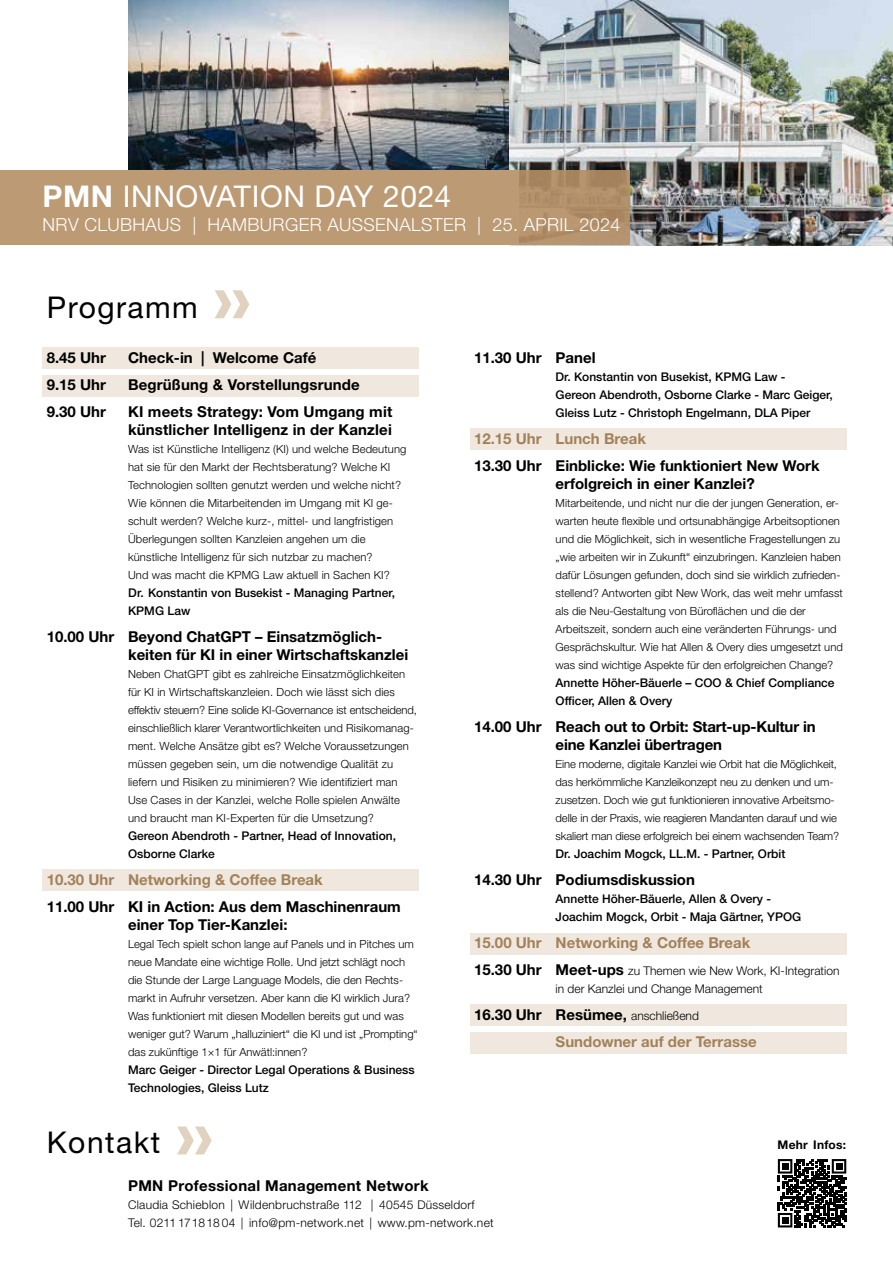
<style>
.page{position:relative;width:893px;height:1263px;background:#fff}
.page>*{position:absolute;margin:0;border:0;box-sizing:border-box;transform-origin:0 0}
.t1{font:30px "Helvetica Neue LT Std";letter-spacing:.02em;color:#fff}
.t2{font:30px "Helvetica Neue LT Std";letter-spacing:.05em;color:#000}
.t3{font:300 18px "Helvetica Neue LT Std";letter-spacing:.02em;color:#fff}
.t4{font:700 15px/27px "Helvetica Neue LT Std";color:#000}
.t5{font:700 15px "Helvetica Neue LT Std";color:#a2815a}
.t6{font:700 15px "Helvetica Neue LT Std";letter-spacing:.02em;color:#000}
.t7{font:500 12px/18px "Helvetica Neue LT Std";color:#000}
.t8{font:300 12px/18px "Helvetica Neue LT Std";letter-spacing:.02em;color:#000}
.t9{font:300 12px/18px "Helvetica Neue LT Std";color:#000}
.t10{font:700 12px "Helvetica Neue LT Std";letter-spacing:.02em;color:#000}
.t11{font:300 11.25px/18px "Helvetica Neue LT Std";color:#000}
.s1{font-weight:700}
.s2{font-weight:700;font-size:15px}
</style>
<div class="page">
<img style="left:128px;top:0;width:382px;height:170px">
<img style="left:510px;top:0;width:383px;height:245px">
<div style="left:470px;top:428px;width:376px;height:22px;background:#f0e8df"></div>
<div style="left:43px;top:348px;width:376px;height:21px;background:#f0e8df"></div>
<div style="left:43px;top:375px;width:376px;height:21px;background:#f0e8df"></div>
<div style="left:43px;top:869px;width:376px;height:22px;background:#f0e8df"></div>
<svg style="left:177px;top:1126px;width:35px;height:28px"></svg>
<svg style="left:778px;top:1159px;width:68px;height:68px"></svg>
<div style="left:470px;top:933px;width:376px;height:21px;background:#f0e8df"></div>
<div style="left:470px;top:1032px;width:376px;height:22px;background:#f0e8df"></div>
<div style="left:470px;top:1005px;width:376px;height:21px;background:#f0e8df"></div>
<svg style="left:0;top:170px;width:630px;height:75px;background:#ba9771"></svg>
<svg style="left:215px;top:290px;width:34px;height:28px"></svg>
<h1 class="t1" style="left:43px;top:179px;width:410px"><span class="s1">PMN</span> INNOVATION DAY 2024</h1>
<h2 class="t3" style="left:43px;top:214px;width:579px">NRV CLUBHAUS | HAMBURGER AUSSENALSTER | 25. APRIL 2024</h2>
<h1 class="t2" style="left:47px;top:290px;width:153px">Programm</h1>
<h3 class="t4" style="left:47px;top:344px;width:61px;text-align:justify">8.45 Uhr 9.15 Uhr 9.30 Uhr</h3>
<h3 class="t4" style="left:47px;top:623px;width:69px">10.00 Uhr</h3>
<h3 class="t5" style="left:47px;top:871px;width:69px">10.30 Uhr</h3>
<h3 class="t4" style="left:47px;top:893px;width:69px">11.00 Uhr</h3>
<h3 class="t4" style="left:128px;top:344px;width:266px">Check-in | Welcome Café<br>Begrüßung &amp; Vorstellungsrunde<br>KI meets Strategy: Vom Umgang mit</h3>
<h3 class="t4" style="left:128px;top:416px;width:265px">künstlicher Intelligenz in der Kanzlei</h3>
<p class="t11" style="left:128px;top:440px;width:280px">Was ist Künstliche Intelligenz (KI) und welche Bedeutung hat sie für den Markt der Rechtsberatung? Welche KI Technologien sollten genutzt werden und welche nicht?<br>Wie können die Mitarbeitenden im Umgang mit KI ge&shy;schult werden? Welche kurz-, mittel- und langfristigen Überlegungen sollten Kanzleien angehen um die künstliche Intelligenz für sich nutzbar zu machen?<br>Und was macht die KPMG Law aktuell in Sachen KI?</p>
<p class="t7" style="left:128px;top:584px;width:268px">Dr. Konstantin von Busekist - Managing Partner,<br>KPMG Law</p>
<h3 class="t4" style="left:128px;top:628px;width:282px;line-height:18px">Beyond ChatGPT – Einsatzmöglich&shy;keiten für KI in einer Wirtschaftskanzlei</h3>
<p class="t11" style="left:128px;top:665px;width:290px">Neben ChatGPT gibt es zahlreiche Einsatzmöglichkeiten für KI in Wirtschaftskanzleien. Doch wie lässt sich dies effektiv steuern? Eine solide KI-Governance ist entscheidend, einschließlich klarer Verantwortlichkeiten und Risikomanag&shy;ment. Welche Ansätze gibt es? Welche Voraussetzungen müssen gegeben sein, um die notwendige Qualität zu liefern und Risiken zu minimieren? Wie identifiziert man Use Cases in der Kanzlei, welche Rolle spielen Anwälte und braucht man KI-Experten für die Umsetzung?</p>
<p class="t7" style="left:128px;top:827px;width:269px">Gereon Abendroth - Partner, Head of Innovation,<br>Osborne Clarke</p>
<h3 class="t5" style="left:128px;top:871px;width:196px">Networking &amp; Coffee Break</h3>
<h3 class="t4" style="left:128px;top:898px;width:274px;line-height:18px">KI in Action: Aus dem Maschinenraum einer Top Tier-Kanzlei:</h3>
<p class="t11" style="left:128px;top:935px;width:291px">Legal Tech spielt schon lange auf Panels und in Pitches um neue Mandate eine wichtige Rolle. Und jetzt schlägt noch die Stunde der Large Language Models, die den Rechts&shy;markt in Aufruhr versetzen. Aber kann die KI wirklich Jura?<br>Was funktioniert mit diesen Modellen bereits gut und was weniger gut? Warum „halluziniert“ die KI und ist „Prompting“ das zukünftige 1×1 für Anwätl:innen?</p>
<p class="t7" style="left:128px;top:1061px;width:288px">Marc Geiger - Director Legal Operations &amp; Business<br>Technologies, Gleiss Lutz</p>
<h3 class="t4" style="left:474px;top:344px;width:69px">11.30 Uhr</h3>
<h3 class="t5" style="left:474px;top:430px;width:69px">12.15 Uhr</h3>
<h3 class="t4" style="left:474px;top:452px;width:69px">13.30 Uhr</h3>
<h3 class="t4" style="left:474px;top:713px;width:69px">14.00 Uhr</h3>
<h3 class="t4" style="left:474px;top:866px;width:69px">14.30 Uhr</h3>
<h3 class="t5" style="left:474px;top:934px;width:69px">15.00 Uhr</h3>
<h3 class="t4" style="left:474px;top:956px;width:69px">15.30 Uhr</h3>
<h3 class="t4" style="left:474px;top:1001px;width:69px">16.30 Uhr</h3>
<h3 class="t4" style="left:556px;top:344px;width:41px">Panel</h3>
<p class="t7" style="left:556px;top:368px;width:279px">Dr. Konstantin von Busekist, KPMG Law -<br>Gereon Abendroth, Osborne Clarke - Marc Geiger,<br>Gleiss Lutz - Christoph Engelmann, DLA Piper</p>
<h3 class="t5" style="left:556px;top:430px;width:92px">Lunch Break</h3>
<h3 class="t4" style="left:556px;top:457px;width:266px;line-height:18px">Einblicke: Wie funktioniert New Work erfolgreich in einer Kanzlei?</h3>
<p class="t11" style="left:556px;top:494px;width:289px">Mitarbeitende, und nicht nur die der jungen Generation, er&shy;warten heute flexible und ortsunabhängige Arbeitsoptionen und die Möglichkeit, sich in wesentliche Fragestellungen zu „wie arbeiten wir in Zukunft“ einzubringen. Kanzleien haben dafür Lösungen gefunden, doch sind sie wirklich zufrieden&shy;stellend? Antworten gibt New Work, das weit mehr umfasst als die Neu-Gestaltung von Büroflächen und die der Arbeitszeit, sondern auch eine veränderten Führungs- und Gesprächskultur. Wie hat Allen &amp; Overy dies umgesetzt und was sind wichtige Aspekte für den erfolgreichen Change?</p>
<p class="t7" style="left:556px;top:674px;width:280px">Annette Höher-Bäuerle – COO &amp; Chief Compliance<br>Officer, Allen &amp; Overy</p>
<h3 class="t4" style="left:556px;top:718px;width:262px;line-height:18px">Reach out to Orbit: Start-up-Kultur in eine Kanzlei übertragen</h3>
<p class="t11" style="left:556px;top:755px;width:285px">Eine moderne, digitale Kanzlei wie Orbit hat die Möglichkeit, das herkömmliche Kanzleikonzept neu zu denken und um&shy;zusetzen. Doch wie gut funktionieren innovative Arbeitsmo&shy;delle in der Praxis, wie reagieren Mandanten darauf und wie skaliert man diese erfolgreich bei einem wachsenden Team?</p>
<p class="t7" style="left:556px;top:845px;width:231px">Dr. Joachim Mogck, LL.M. - Partner, Orbit</p>
<h3 class="t4" style="left:556px;top:866px;width:141px">Podiumsdiskussion</h3>
<p class="t7" style="left:556px;top:890px;width:247px">Annette Höher-Bäuerle, Allen &amp; Overy -<br>Joachim Mogck, Orbit - Maja Gärtner, YPOG</p>
<h3 class="t5" style="left:556px;top:934px;width:196px">Networking &amp; Coffee Break</h3>
<p class="t9" style="left:556px;top:962px;width:285px"><span class="s2">Meet-ups</span> zu Themen wie New Work, KI-Integration in der Kanzlei und Change Management</p>
<p class="t9" style="left:556px;top:1007px;width:145px"><span class="s2">Resümee,</span> anschließend</p>
<h3 class="t5" style="left:556px;top:1033px;width:203px">Sundowner auf der Terrasse</h3>
<h1 class="t2" style="left:47px;top:1124px;width:115px">Kontakt</h1>
<h3 class="t6" style="left:128px;top:1176px;width:302px">PMN Professional Management Network</h3>
<p class="t8" style="left:128px;top:1195px;width:367px">Claudia Schieblon | Wildenbruchstraße 112 | 40545 Düsseldorf<br>Tel. 0211 171818 04 | info@pm-network.net | www.pm-network.net</p>
<p class="t10" style="left:777px;top:1137px;width:70px">Mehr Infos:</p>
</div>
